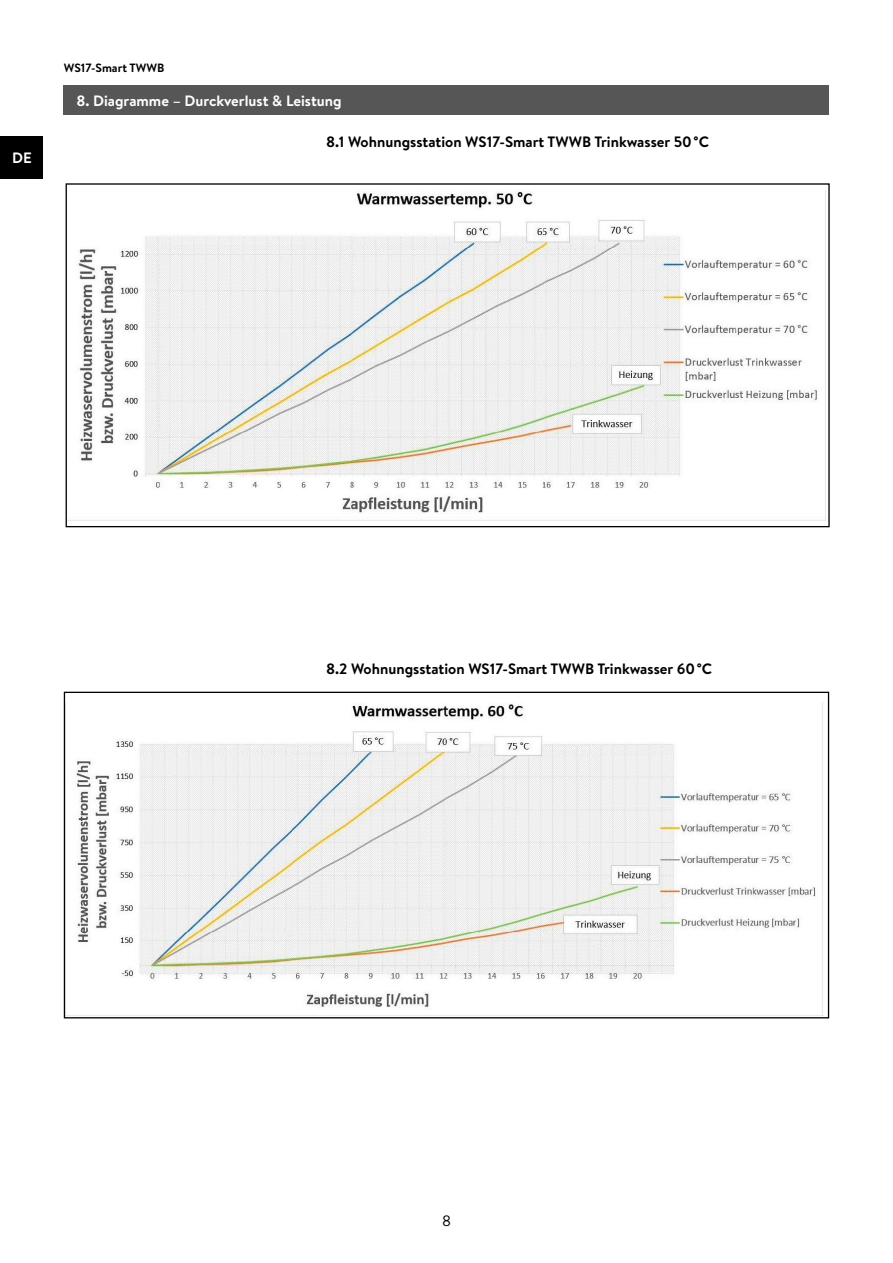
<style>
.page{position:relative;width:893px;height:1263px;background:#fff}
.page>*{position:absolute;margin:0;border:0;box-sizing:border-box;transform-origin:0 0}
.t1{font:700 15px "Brandon Text";color:#000}
.t2{font:700 15px "Brandon Text";color:#fff}
.t3{font:15px "Brandon Text";color:#000}
.t4{font:700 12px "Brandon Text";color:#000}
</style>
<div class="page">
<div style="left:0;top:136px;width:43px;height:43px;background:#000"></div>
<div style="left:64px;top:85px;width:765px;height:30px;background:#565656"></div>
<img style="left:66px;top:702px;width:757px;height:314px">
<img style="left:68px;top:190px;width:758px;height:331px">
<p class="t2" style="left:12px;top:147px;width:21px">DE</p>
<p class="t4" style="left:64px;top:60px;width:102px">WS17-Smart TWWB</p>
<p class="t2" style="left:77px;top:90px;width:267px">8. Diagramme – Durckverlust &amp; Leistung</p>
<p class="t1" style="left:326px;top:131px;width:384px">8.1 Wohnungsstation WS17-Smart TWWB Trinkwasser 50°C</p>
<p class="t1" style="left:326px;top:658px;width:388px">8.2 Wohnungsstation WS17-Smart TWWB Trinkwasser 60°C</p>
<p class="t3" style="left:442px;top:1210px;width:10px">8</p>
</div>
